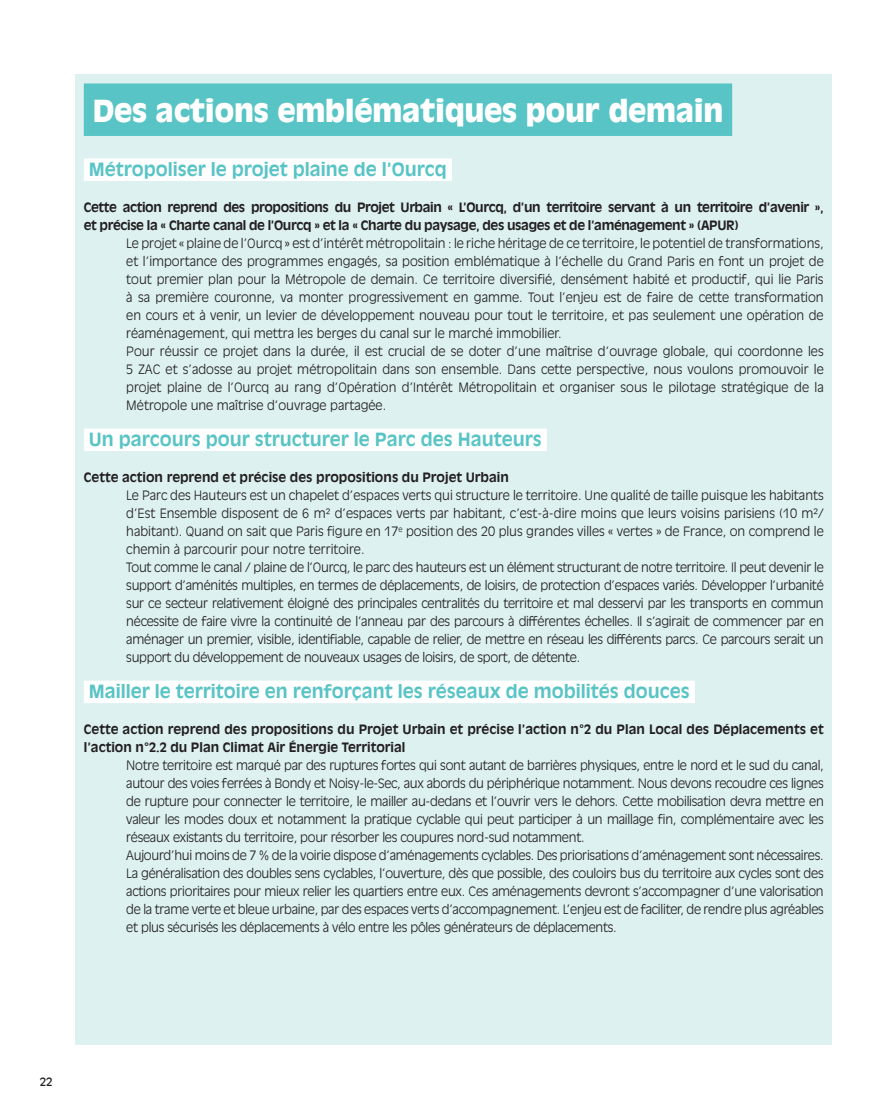
<style>
.page{position:relative;width:895px;height:1120px;background:#fff}
.page>*{position:absolute;margin:0;border:0;box-sizing:border-box;transform-origin:0 0}
.Titre_fond_bleu{font:900 30px "Antique Olive Std";letter-spacing:-.01em;color:#fff}
.Sous-titres_cartouch{font:700 18px "Antique Olive Std";color:#59c4c5}
.Texte_courant{font:300 12.75px/18px "Antique Olive Std";letter-spacing:-.015em;color:#231f20;text-align:justify}
.Texte_courant_gras{font:700 12.75px/18px "Antique Olive Std";color:#231f20}
.Texte_courant_gras-2{font:700 12.75px/18px "Antique Olive Std";letter-spacing:-.03em;color:#231f20}
.t1{font:11.4px "Antique Olive Std";color:#231f20}
</style>
<div class="page">
<div style="left:75px;top:74px;width:757px;height:971px;background:#ddf1f1"></div>
<div style="left:84px;top:83px;width:648px;height:53px;background:#59c4c5"></div>
<div style="left:84px;top:158px;width:368px;height:23px;background:#fff"></div>
<div style="left:84px;top:428px;width:463px;height:23px;background:#fff"></div>
<div style="left:84px;top:680px;width:611px;height:23px;background:#fff"></div>
<p class="Titre_fond_bleu" style="left:93px;top:93px;width:632px">Des actions emblématiques pour demain</p>
<p class="Sous-titres_cartouch" style="left:89px;top:158px;width:360px">Métropoliser le projet plaine de l’Ourcq</p>
<p class="Texte_courant_gras-2" style="left:84px;top:198px;width:741px">Cette action reprend des propositions du Projet Urbain « L’Ourcq, d’un territoire servant à un territoire d’avenir », et précise la « Charte canal de l’Ourcq » et la « Charte du paysage, des usages et de l’aménagement » (APUR)</p>
<p class="Texte_courant" style="left:126px;top:234px;width:699px">Le projet « plaine de l’Ourcq » est d’intérêt métropolitain : le riche héritage de ce territoire, le potentiel de transformations, et l’importance des programmes engagés, sa position emblématique à l’échelle du Grand Paris en font un projet de tout premier plan pour la Métropole de demain. Ce territoire diversifié, densément habité et productif, qui lie Paris à sa première couronne, va monter progressivement en gamme. Tout l’enjeu est de faire de cette transformation en cours et à venir, un levier de développement nouveau pour tout le territoire, et pas seulement une opération de réaménagement, qui mettra les berges du canal sur le marché immobilier.</p>
<p class="Texte_courant" style="left:126px;top:342px;width:699px">Pour réussir ce projet dans la durée, il est crucial de se doter d’une maîtrise d’ouvrage globale, qui coordonne les 5 ZAC et s’adosse au projet métropolitain dans son ensemble. Dans cette perspective, nous voulons promouvoir le projet plaine de l’Ourcq au rang d’Opération d’Intérêt Métropolitain et organiser sous le pilotage stratégique de la Métropole une maîtrise d’ouvrage partagée.</p>
<p class="Sous-titres_cartouch" style="left:89px;top:428px;width:455px">Un parcours pour structurer le Parc des Hauteurs</p>
<p class="Texte_courant_gras" style="left:84px;top:468px;width:427px">Cette action reprend et précise des propositions du Projet Urbain</p>
<p class="Texte_courant" style="left:126px;top:486px;width:699px">Le Parc des Hauteurs est un chapelet d’espaces verts qui structure le territoire. Une qualité de taille puisque les habitants d’Est Ensemble disposent de 6 m² d’espaces verts par habitant, c’est-à-dire moins que leurs voisins parisiens (10 m²/ habitant). Quand on sait que Paris figure en 17<sup>e</sup> position des 20 plus grandes villes « vertes » de France, on comprend le chemin à parcourir pour notre territoire.</p>
<p class="Texte_courant" style="left:126px;top:558px;width:699px">Tout comme le canal / plaine de l’Ourcq, le parc des hauteurs est un élément structurant de notre territoire. Il peut devenir le support d’aménités multiples, en termes de déplacements, de loisirs, de protection d’espaces variés. Développer l’urbanité sur ce secteur relativement éloigné des principales centralités du territoire et mal desservi par les transports en commun nécessite de faire vivre la continuité de l’anneau par des parcours à différentes échelles. Il s’agirait de commencer par en aménager un premier, visible, identifiable, capable de relier, de mettre en réseau les différents parcs. Ce parcours serait un support du développement de nouveaux usages de loisirs, de sport, de détente.</p>
<p class="Sous-titres_cartouch" style="left:89px;top:680px;width:603px">Mailler le territoire en renforçant les réseaux de mobilités douces</p>
<p class="Texte_courant_gras" style="left:84px;top:720px;width:741px">Cette action reprend des propositions du Projet Urbain et précise l’action n°2 du Plan Local des Déplacements et l’action n°2.2 du Plan Climat Air Énergie Territorial</p>
<p class="Texte_courant" style="left:126px;top:756px;width:699px">Notre territoire est marqué par des ruptures fortes qui sont autant de barrières physiques, entre le nord et le sud du canal, autour des voies ferrées à Bondy et Noisy-le-Sec, aux abords du périphérique notamment. Nous devons recoudre ces lignes de rupture pour connecter le territoire, le mailler au-dedans et l’ouvrir vers le dehors. Cette mobilisation devra mettre en valeur les modes doux et notamment la pratique cyclable qui peut participer à un maillage fin, complémentaire avec les réseaux existants du territoire, pour résorber les coupures nord-sud notamment.</p>
<p class="Texte_courant" style="left:126px;top:846px;width:699px">Aujourd’hui moins de 7 % de la voirie dispose d’aménagements cyclables. Des priorisations d’aménagement sont nécessaires.<br>La généralisation des doubles sens cyclables, l’ouverture, dès que possible, des couloirs bus du territoire aux cycles sont des actions prioritaires pour mieux relier les quartiers entre eux. Ces aménagements devront s’accompagner d’une valorisation de la trame verte et bleue urbaine, par des espaces verts d’accompagnement. L’enjeu est de faciliter, de rendre plus agréables et plus sécurisés les déplacements à vélo entre les pôles générateurs de déplacements.</p>
<p class="t1" style="left:40px;top:1075px;width:14px">22</p>
</div>
